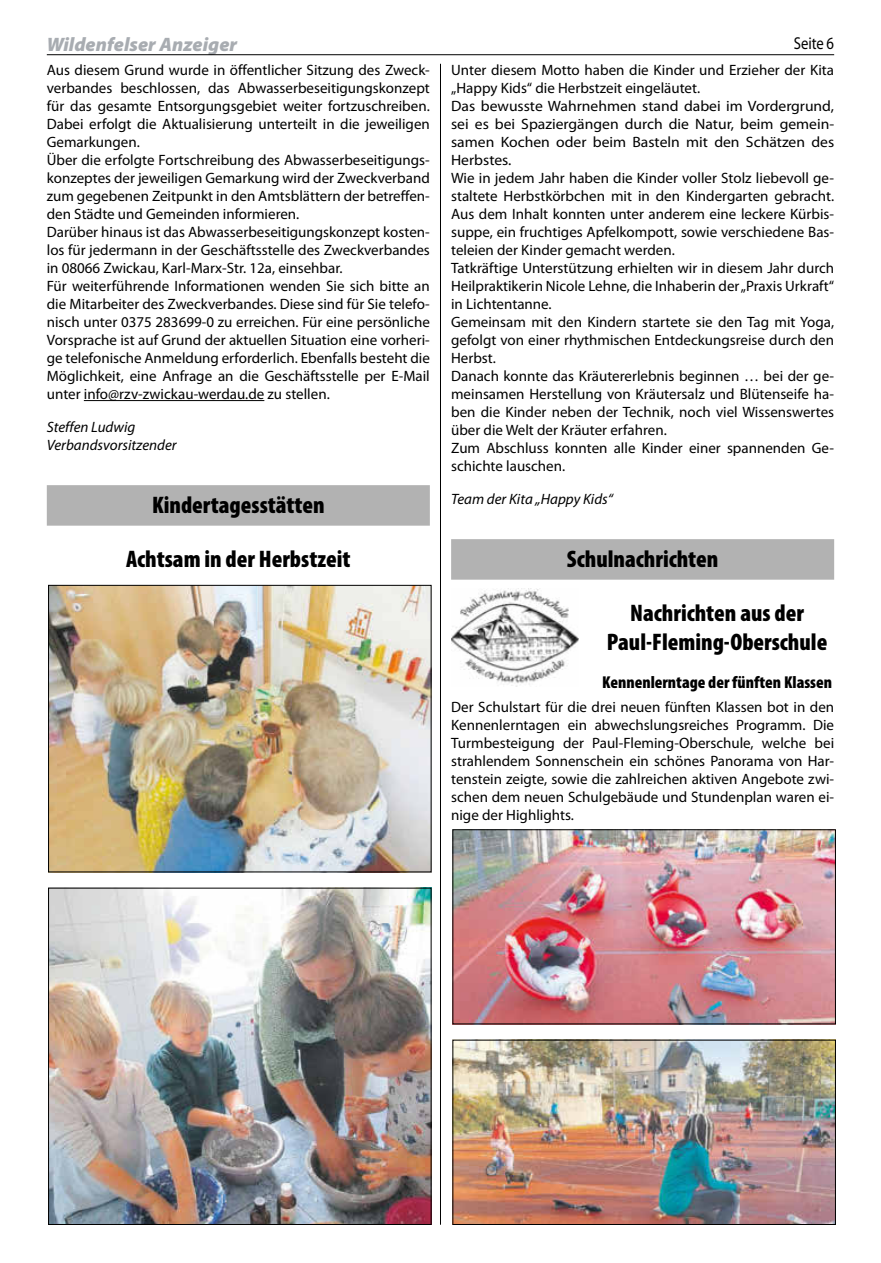
<style>
.page{position:relative;width:881px;height:1263px;background:#fff}
.page>*{position:absolute;margin:0;border:0;box-sizing:border-box;transform-origin:0 0}
.t1{font:900 condensed 24px/28.8px "Myriad Pro";color:#000;text-align:center}
.t2{font:italic 900 19.5px "Myriad Pro";color:#a8acb1}
.t3{font:900 condensed 17.25px "Myriad Pro";color:#000}
.t4{font:17.25px "Myriad Pro";letter-spacing:-.005em;color:#000;scale:.85 1}
.t5{font:15px/18px "Myriad Pro";color:#000}
.t6{font:italic 15px/18px "Myriad Pro";color:#000}
</style>
<div class="page">
<hr style="left:440px;top:64px;width:1px;height:1161px;background:#000">
<hr style="left:47px;top:54px;width:786px;height:1px;background:#000">
<div style="left:451px;top:539px;width:382px;height:41px;background:#b2b2b2"></div>
<img style="left:454px;top:831px;width:379px;height:191px">
<div style="left:452px;top:829px;width:383px;height:195px;border:1px solid #000"></div>
<img style="left:454px;top:1042px;width:379px;height:181px">
<div style="left:452px;top:1040px;width:383px;height:185px;border:1px solid #000"></div>
<hr style="left:84px;top:400px;width:180px;height:1px;background:#000">
<div style="left:47px;top:485px;width:382px;height:41px;background:#b2b2b2"></div>
<img style="left:50px;top:587px;width:379px;height:283px">
<div style="left:48px;top:585px;width:383px;height:287px;border:1px solid #000"></div>
<img style="left:50px;top:890px;width:379px;height:333px">
<div style="left:48px;top:888px;width:383px;height:337px;border:1px solid #000"></div>
<img style="left:451px;top:589px;width:127px;height:98px">
<h2 class="t2" style="left:47px;top:31px;width:192px">Wildenfelser Anzeiger</h2>
<p class="t4" style="left:793px;top:33px;width:49px">Seite 6</p>
<p class="t5" style="left:451px;top:61px;width:384px">Unter diesem Motto haben die Kinder und Erzieher der Kita „Happy Kids“ die Herbstzeit eingeläutet.<br>Das bewusste Wahrnehmen stand dabei im Vordergrund, sei es bei Spaziergängen durch die Natur, beim gemein&shy;samen Kochen oder beim Basteln mit den Schätzen des Herbstes.<br>Wie in jedem Jahr haben die Kinder voller Stolz liebevoll ge&shy;staltete Herbstkörbchen mit in den Kindergarten gebracht.<br>Aus dem Inhalt konnten unter anderem eine leckere Kürbis&shy;suppe, ein fruchtiges Apfelkompott, sowie verschiedene Bas&shy;teleien der Kinder gemacht werden.<br>Tatkräftige Unterstützung erhielten wir in diesem Jahr durch Heilpraktikerin Nicole Lehne, die Inhaberin der „Praxis Urkraft“ in Lichtentanne.<br>Gemeinsam mit den Kindern startete sie den Tag mit Yoga, gefolgt von einer rhythmischen Entdeckungsreise durch den Herbst.<br>Danach konnte das Kräutererlebnis beginnen … bei der ge&shy;meinsamen Herstellung von Kräutersalz und Blütenseife ha&shy;ben die Kinder neben der Technik, noch viel Wissenswertes über die Welt der Kräuter erfahren.<br>Zum Abschluss konnten alle Kinder einer spannenden Ge&shy;schichte lauschen.</p>
<p class="t6" style="left:451px;top:490px;width:163px">Team der Kita „Happy Kids“</p>
<p class="t5" style="left:47px;top:61px;width:384px">Aus diesem Grund wurde in öffentlicher Sitzung des Zweck&shy;verbandes beschlossen, das Abwasserbeseitigungskonzept für das gesamte Entsorgungsgebiet weiter fortzuschreiben.<br>Dabei erfolgt die Aktualisierung unterteilt in die jeweiligen Gemarkungen.<br>Über die erfolgte Fortschreibung des Abwasserbeseitigungs&shy;konzeptes der jeweiligen Gemarkung wird der Zweckverband zum gegebenen Zeitpunkt in den Amtsblättern der betreffen&shy;den Städte und Gemeinden informieren.<br>Darüber hinaus ist das Abwasserbeseitigungskonzept kosten&shy;los für jedermann in der Geschäftsstelle des Zweckverbandes in 08066 Zwickau, Karl-Marx-Str. 12a, einsehbar.<br>Für weiterführende Informationen wenden Sie sich bitte an die Mitarbeiter des Zweckverbandes. Diese sind für Sie telefo&shy;nisch unter 0375 283699-0 zu erreichen. Für eine persönliche Vorsprache ist auf Grund der aktuellen Situation eine vorheri&shy;ge telefonische Anmeldung erforderlich. Ebenfalls besteht die Möglichkeit, eine Anfrage an die Geschäftsstelle per E-Mail unter info@rzv-zwickau-werdau.de zu stellen.</p>
<p class="t6" style="left:47px;top:418px;width:131px">Steffen Ludwig<br>Verbandsvorsitzender</p>
<h1 class="t1" style="left:152px;top:490px;width:174px">Kindertagesstätten</h1>
<h1 class="t1" style="left:126px;top:544px;width:226px">Achtsam in der Herbstzeit</h1>
<h1 class="t1" style="left:566px;top:544px;width:153px">Schulnachrichten</h1>
<h1 class="t1" style="left:606px;top:598px;width:222px">Nachrichten aus der<br>Paul-Fleming-Oberschule</h1>
<p class="t3" style="left:602px;top:671px;width:231px">Kennenlerntage der fünften Klassen</p>
<p class="t5" style="left:451px;top:698px;width:384px;text-align:justify">Der Schulstart für die drei neuen fünften Klassen bot in den Kennenlerntagen ein abwechslungsreiches Programm. Die Turmbesteigung der Paul-Fleming-Oberschule, welche bei strahlendem Sonnenschein ein schönes Panorama von Har&shy;tenstein zeigte, sowie die zahlreichen aktiven Angebote zwi&shy;schen dem neuen Schulgebäude und Stundenplan waren ei&shy;nige der Highlights.</p>
</div>
